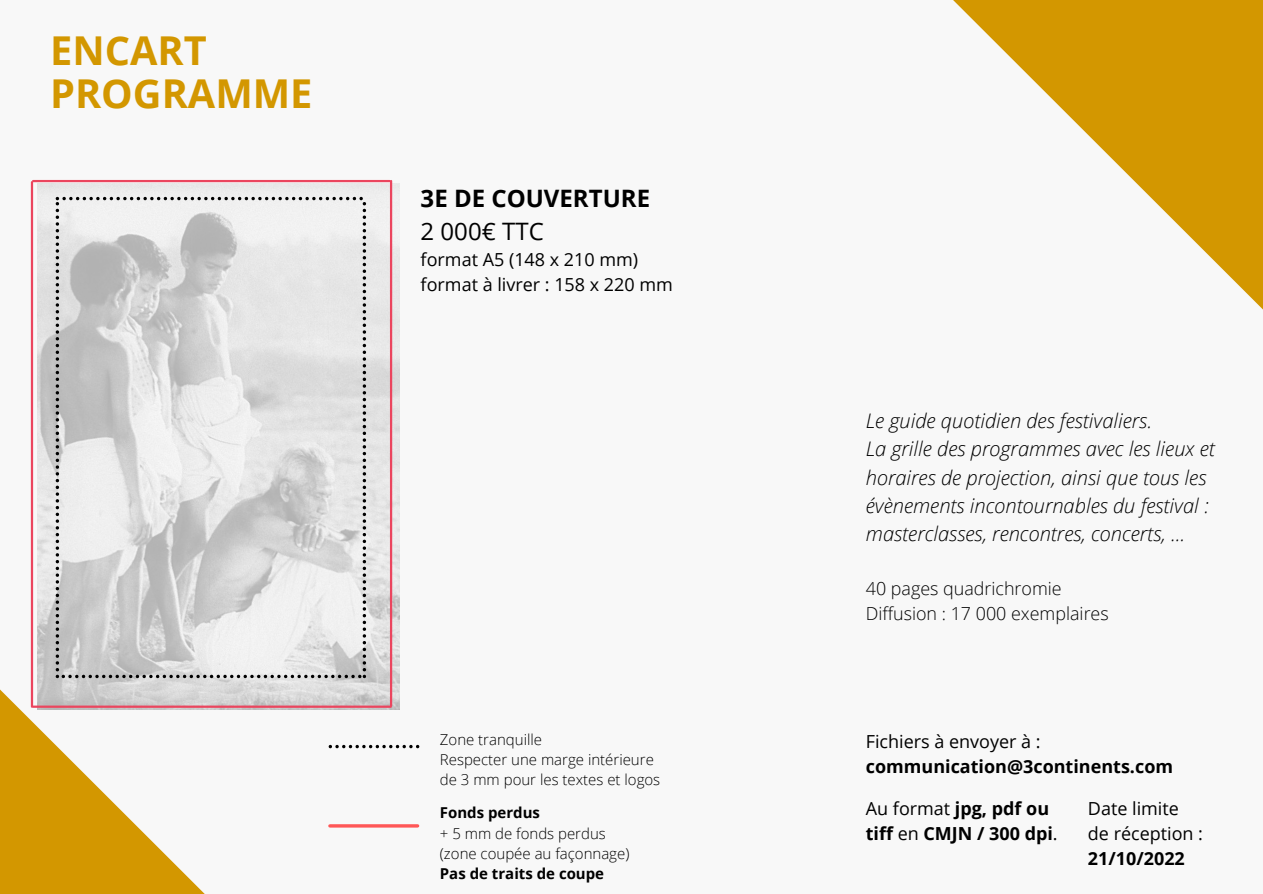
<style>
.page{position:relative;width:1263px;height:894px;background:#fff}
.page>*{position:absolute;margin:0;border:0;box-sizing:border-box;transform-origin:0 0}
.t1{font:700 39.75px/42.8px "Open Sans";color:#d39700}
.t2{font:700 24px "Open Sans";color:#000}
.t3{font:24px "Open Sans";color:#000}
.t4{font:italic 300 20.1px/28px "Open Sans";color:#000}
.t5{font:18px/24.8px "Open Sans";color:#000}
.t6{font:700 18px/24.8px "Open Sans";color:#000}
.t7{font:300 17.85px/24.8px "Open Sans";color:#000}
.t8{font:300 15px/20.2px "Open Sans";color:#000}
.t9{font:700 15px "Open Sans";color:#000}
.s1{font-weight:400}
</style>
<div class="page">
<div style="left:0;top:0;width:1263px;height:893px;background:#f8f8f8"></div>
<svg style="left:0;top:639px;width:394px;height:254px"></svg>
<img style="left:38px;top:184px;width:362px;height:525px">
<svg style="left:56px;top:197px;width:310px;height:481px"></svg>
<hr style="left:33px;top:180px;width:357px;height:2px;background:#eb455e">
<hr style="left:33px;top:705px;width:358px;height:2px;background:#eb455e">
<hr style="left:390px;top:181px;width:2px;height:524px;background:#eb455e">
<hr style="left:31px;top:182px;width:2px;height:524px;background:#eb455e">
<svg style="left:953px;top:0;width:310px;height:310px"></svg>
<svg style="left:329px;top:744px;width:90px;height:4px"></svg>
<hr style="left:330px;top:824px;width:88px;height:3px;background:#ff5757">
<h1 class="t1" style="left:50px;top:28px;width:264px">ENCART<br>PROGRAMME</h1>
<p class="t2" style="left:421px;top:182px;width:231px">3E DE COUVERTURE</p>
<p class="t3" style="left:421px;top:214px;width:125px">2 000€ TTC</p>
<p class="t5" style="left:421px;top:246px;width:254px">format A5 (148 x 210 mm) format à livrer : 158 x 220 mm</p>
<p class="t8" style="left:440px;top:728px;width:222px">Zone tranquille<br>Respecter une marge intérieure de 3 mm pour les textes et logos</p>
<p class="t9" style="left:440px;top:802px;width:102px">Fonds perdus</p>
<p class="t8" style="left:440px;top:822px;width:191px">+ 5 mm de fonds perdus (zone coupée au façonnage)</p>
<p class="t9" style="left:440px;top:862px;width:166px">Pas de traits de coupe</p>
<p class="t4" style="left:866px;top:406px;width:351px">Le guide quotidien des festivaliers.<br>La grille des programmes avec les lieux et horaires de projection, ainsi que tous les évènements incontournables du festival : masterclasses, rencontres, concerts, ...</p>
<p class="t7" style="left:866px;top:575px;width:244px">40 pages quadrichromie<br>Diffusion : 17 000 exemplaires</p>
<p class="t5" style="left:866px;top:728px;width:176px">Fichiers à envoyer à :</p>
<p class="t6" style="left:866px;top:753px;width:309px">communication@3continents.com</p>
<p class="t6" style="left:866px;top:795px;width:193px"><span class="s1">Au format</span> jpg, pdf ou tiff <span class="s1">en</span> CMJN / 300 dpi<span class="s1">.</span></p>
<p class="t5" style="left:1088px;top:795px;width:117px">Date limite de réception :</p>
<p class="t6" style="left:1088px;top:845px;width:98px">21/10/2022</p>
</div>
